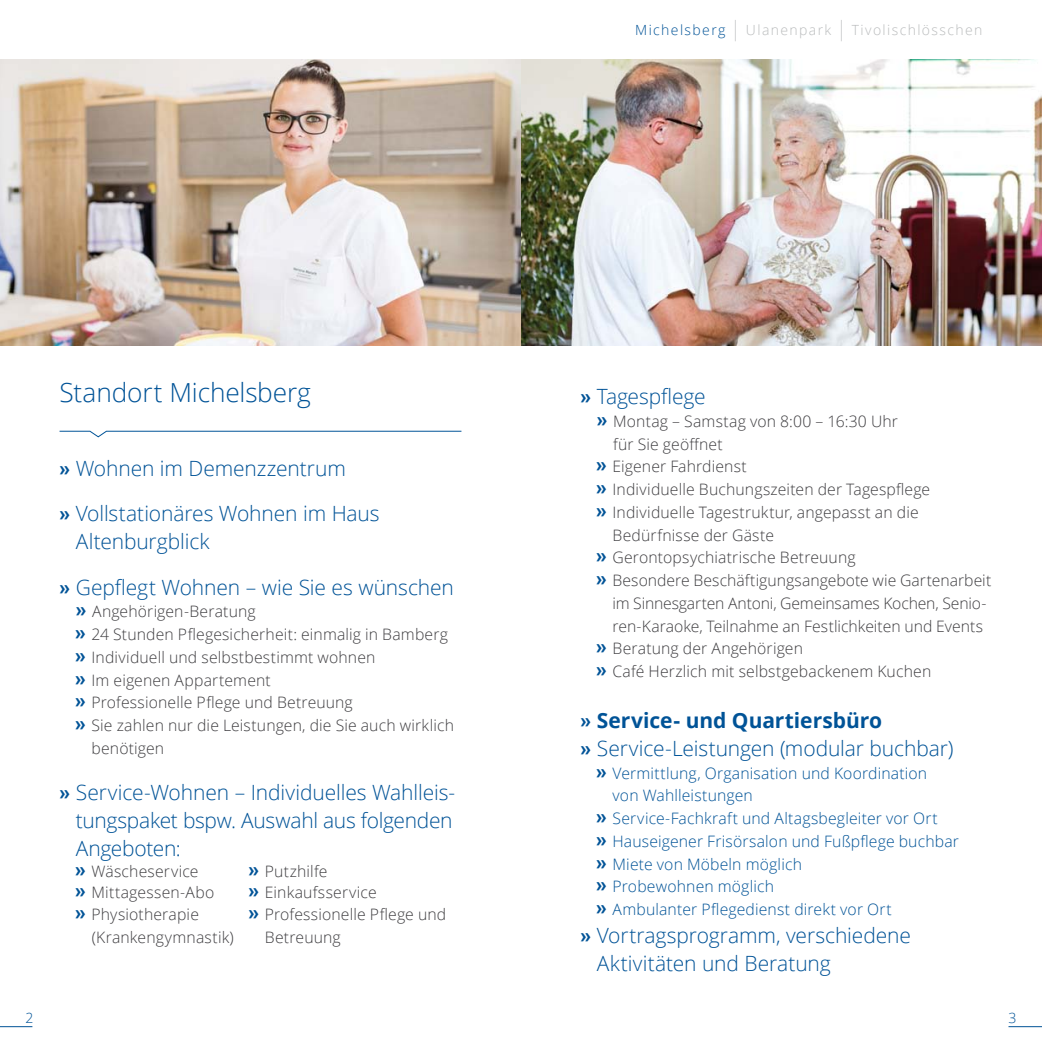
<style>
.page{position:relative;width:1042px;height:1042px;background:#fff}
.page>*{position:absolute;margin:0;border:0;box-sizing:border-box;transform-origin:0 0}
.t1{font:300 26.25px "Open Sans";letter-spacing:-.005em;color:#005397}
.t2{font:300 21px/28px "Open Sans";letter-spacing:-.005em;color:#005397}
.t3{font:300 15.75px "Open Sans";letter-spacing:.01em;color:#3e3d40}
.t4{font:300 15.75px "Open Sans";letter-spacing:.01em;color:#005397}
.t5{font:300 15.75px "Open Sans";letter-spacing:-.01em;color:#3e3d40}
.t6{font:300 14px "Open Sans";letter-spacing:.1em;color:#b9bbbc}
.t7{font:300 14px "Open Sans";color:#005397}
.s1{color:#005397}
.s2{font-size:21px}
.s3{font-family:"Roboto";font-weight:900}
.s4{font-family:"Roboto";font-weight:900;font-size:21px;color:#005397}
.s5{font-weight:700}
.s6{font-family:"Roboto";font-weight:900;font-size:21px}
</style>
<div class="page">
<hr style="left:0;top:1026px;width:32px;height:1px;background:#005397">
<hr style="left:1008px;top:1026px;width:34px;height:1px;background:#005397">
<svg style="left:59px;top:430px;width:403px;height:8px"></svg>
<img style="left:0;top:60px;width:1042px;height:285px">
<p class="t6" style="left:635px;top:20px;width:349px"><span class="s1">Michelsberg</span> <span class="s2">|</span> Ulanenpark <span class="s2">|</span> Tivolischlösschen</p>
<h1 class="t1" style="left:60px;top:375px;width:253px">Standort Michelsberg</h1>
<h2 class="t2" style="left:60px;top:445px;width:322px;line-height:45.5px"><span class="s3">»</span> Wohnen im Demenzzentrum<br><span class="s3">»</span> Vollstationäres Wohnen im Haus</h2>
<h2 class="t2" style="left:60px;top:518px;width:396px;line-height:45.5px;text-indent:16px">Altenburgblick<br><span class="s3">»</span> Gepflegt Wohnen – wie Sie es wünschen</h2>
<p class="t3" style="left:76px;top:601px;width:181px"><span class="s4">»</span> Angehörigen-Beratung</p>
<p class="t3" style="left:75px;top:624px;width:374px"><span class="s4">»</span> 24 Stunden Pflegesicherheit: einmalig in Bamberg</p>
<p class="t3" style="left:75px;top:646px;width:302px"><span class="s4">»</span> Individuell und selbstbestimmt wohnen</p>
<p class="t3" style="left:75px;top:669px;width:197px"><span class="s4">»</span> Im eigenen Appartement</p>
<p class="t3" style="left:75px;top:692px;width:279px"><span class="s4">»</span> Professionelle Pflege und Betreuung</p>
<p class="t3" style="left:75px;top:715px;width:380px"><span class="s4">»</span> Sie zahlen nur die Leistungen, die Sie auch wirklich</p>
<p class="t3" style="left:92px;top:737px;width:74px">benötigen</p>
<h2 class="t2" style="left:76px;top:777px;width:381px;text-indent:-16px"><span class="s3">»</span> Service-Wohnen – Individuelles Wahlleis&shy;tungspaket bspw. Auswahl aus folgenden<br>Angeboten:</h2>
<p class="t3" style="left:75px;top:860px;width:125px"><span class="s4">»</span> Wäscheservice</p>
<p class="t3" style="left:249px;top:860px;width:80px"><span class="s4">»</span> Putzhilfe</p>
<p class="t3" style="left:75px;top:881px;width:141px"><span class="s4">»</span> Mittagessen-Abo</p>
<p class="t3" style="left:249px;top:881px;width:130px"><span class="s4">»</span> Einkaufsservice</p>
<p class="t3" style="left:75px;top:904px;width:125px"><span class="s4">»</span> Physiotherapie</p>
<p class="t3" style="left:249px;top:904px;width:199px"><span class="s4">»</span> Professionelle Pflege und</p>
<p class="t3" style="left:92px;top:926px;width:144px">(Krankengymnastik)</p>
<p class="t3" style="left:265px;top:926px;width:77px">Betreuung</p>
<h2 class="t2" style="left:580px;top:382px;width:127px"><span class="s3">»</span> Tagespflege</h2>
<p class="t3" style="left:597px;top:410px;width:303px"><span class="s4">»</span> Montag – Samstag von 8:00 – 16:30 Uhr</p>
<p class="t3" style="left:613px;top:433px;width:111px">für Sie geöffnet</p>
<p class="t3" style="left:596px;top:456px;width:152px"><span class="s4">»</span> Eigener Fahrdienst</p>
<p class="t3" style="left:596px;top:478px;width:335px"><span class="s4">»</span> Individuelle Buchungszeiten der Tagespflege</p>
<p class="t3" style="left:596px;top:501px;width:324px"><span class="s4">»</span> Individuelle Tagestruktur, angepasst an die</p>
<p class="t3" style="left:612px;top:524px;width:163px">Bedürfnisse der Gäste</p>
<p class="t3" style="left:596px;top:547px;width:261px"><span class="s4">»</span> Gerontopsychiatrische Betreuung</p>
<p class="t3" style="left:596px;top:569px;width:396px"><span class="s4">»</span> Besondere Beschäftigungsangebote wie Gartenarbeit</p>
<p class="t5" style="left:612px;top:592px;width:375px">im Sinnesgarten Antoni, Gemeinsames Kochen, Senio-</p>
<p class="t3" style="left:612px;top:615px;width:372px">ren-Karaoke, Teilnahme an Festlichkeiten und Events</p>
<p class="t3" style="left:596px;top:638px;width:208px"><span class="s4">»</span> Beratung der Angehörigen</p>
<p class="t3" style="left:596px;top:660px;width:336px"><span class="s4">»</span> Café Herzlich mit selbstgebackenem Kuchen</p>
<h2 class="t2" style="left:580px;top:706px;width:374px"><span class="s3">»</span> <span class="s5">Service- und Quartiersbüro<br></span><span class="s3">»</span> Service-Leistungen (modular buchbar)</h2>
<p class="t4" style="left:596px;top:762px;width:332px"><span class="s6">»</span> Vermittlung, Organisation und Koordination</p>
<p class="t4" style="left:612px;top:785px;width:142px">von Wahlleistungen</p>
<p class="t4" style="left:596px;top:807px;width:343px"><span class="s6">»</span> Service-Fachkraft und Altagsbegleiter vor Ort</p>
<p class="t4" style="left:596px;top:830px;width:364px"><span class="s6">»</span> Hauseigener Frisörsalon und Fußpflege buchbar</p>
<p class="t4" style="left:596px;top:853px;width:207px"><span class="s6">»</span> Miete von Möbeln möglich</p>
<p class="t4" style="left:596px;top:876px;width:179px"><span class="s6">»</span> Probewohnen möglich</p>
<p class="t4" style="left:596px;top:898px;width:297px"><span class="s6">»</span> Ambulanter Pflegedienst direkt vor Ort</p>
<h2 class="t2" style="left:597px;top:921px;width:316px;text-indent:-16px"><span class="s3">»</span> Vortragsprogramm, verschiedene<br>Aktivitäten und Beratung</h2>
<p class="t7" style="left:25px;top:1008px;width:9px">2</p>
<p class="t7" style="left:1008px;top:1008px;width:9px">3</p>
</div>
